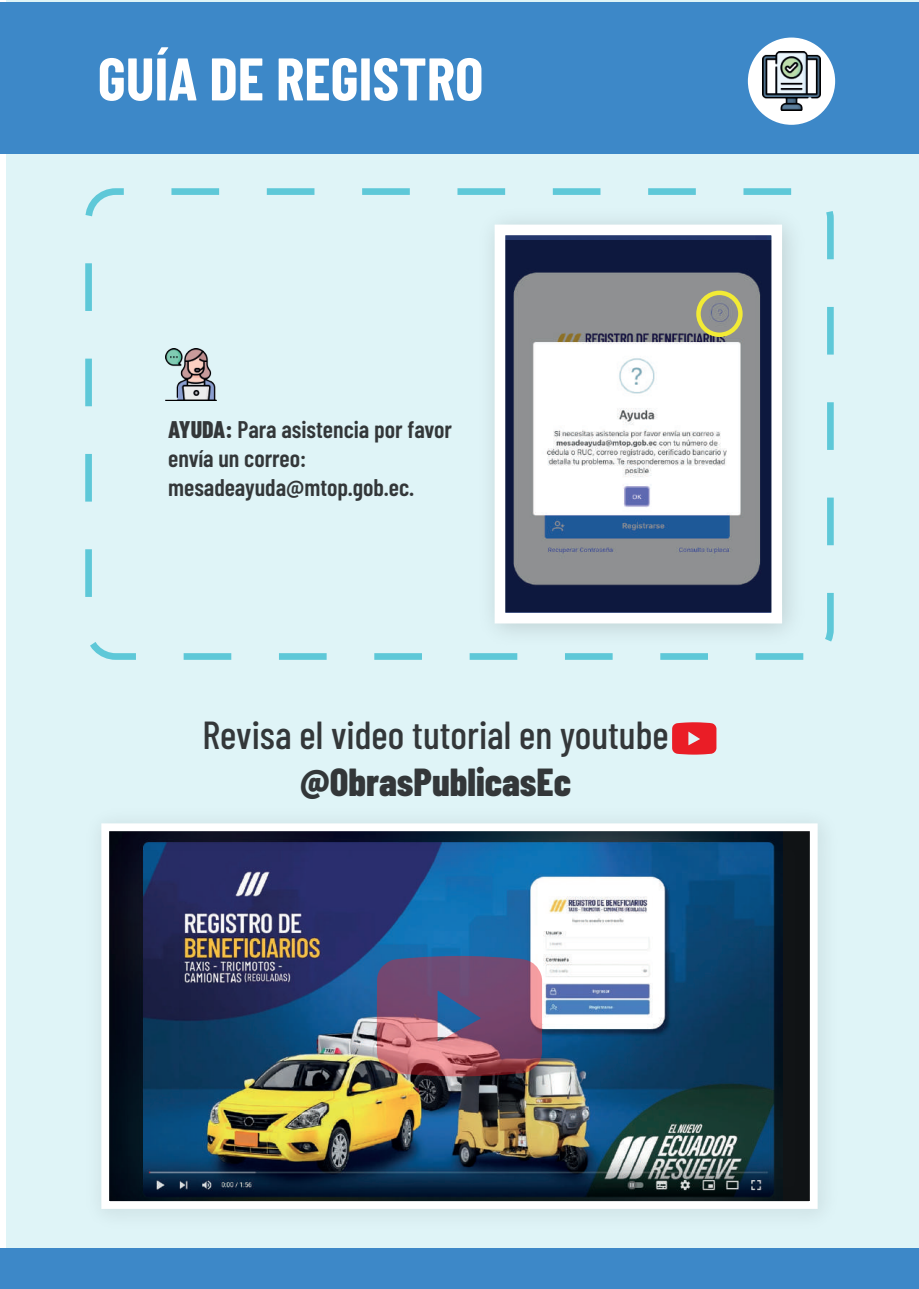
<style>
.page{position:relative;width:919px;height:1289px;background:#fff}
.page>*{position:absolute;margin:0;border:0;box-sizing:border-box;transform-origin:0 0}
.t1{font:700 60px "Barlow Condensed";color:#fff}
.t2{font:500 39px "Barlow Condensed";color:#333739}
.t3{font:800 39px "Barlow Condensed";color:#333739}
.t4{font:600 24px/28.8px "Barlow Condensed";color:#333739}
.s1{font-weight:800}
</style>
<div class="page">
<div style="left:6px;top:0;width:912px;height:1285px;background:#dff4f7"></div>
<div style="left:85px;top:188px;width:748px;height:472px;border:7px dashed #5ec8d8;border-radius:27px"></div>
<img style="left:165px;top:349px;width:52px;height:51px">
<div style="left:0;top:1248px;width:918px;height:40px;background:#3d88c8"></div>
<div style="left:0;top:2px;width:918px;height:151px;background:#3d88c8"></div>
<div style="left:747px;top:38px;width:88px;height:87px;background:#fff;border-radius:50%"></div>
<img style="left:762px;top:52px;width:58px;height:58px">
<img style="left:467px;top:221px;width:348px;height:435px">
<img style="left:506px;top:241px;width:264px;height:370px">
<div style="left:494px;top:224px;width:288px;height:399px;border:11px solid #fff"></div>
<div style="left:696px;top:290px;width:46px;height:47px;border:4px solid #f2eb35;border-radius:50%"></div>
<svg style="left:672px;top:722px;width:44px;height:32px"></svg>
<img style="left:101px;top:824px;width:721px;height:390px">
<div style="left:101px;top:823px;width:716px;height:385px;border:8px solid #fff"></div>
<svg style="left:377px;top:955px;width:165px;height:121px;background:#895a76"></svg>
<h1 class="t1" style="left:98px;top:36px;width:387px">GUÍA DE REGISTRO</h1>
<p class="t4" style="left:168px;top:413px;width:285px"><span class="s1">AYUDA:</span> Para asistencia por favor envía un correo: mesadeayuda@mtop.gob.ec.</p>
<h2 class="t2" style="left:202px;top:707px;width:468px">Revisa el video tutorial en youtube</h2>
<h2 class="t3" style="left:300px;top:754px;width:272px">@ObrasPublicasEc</h2>
</div>
